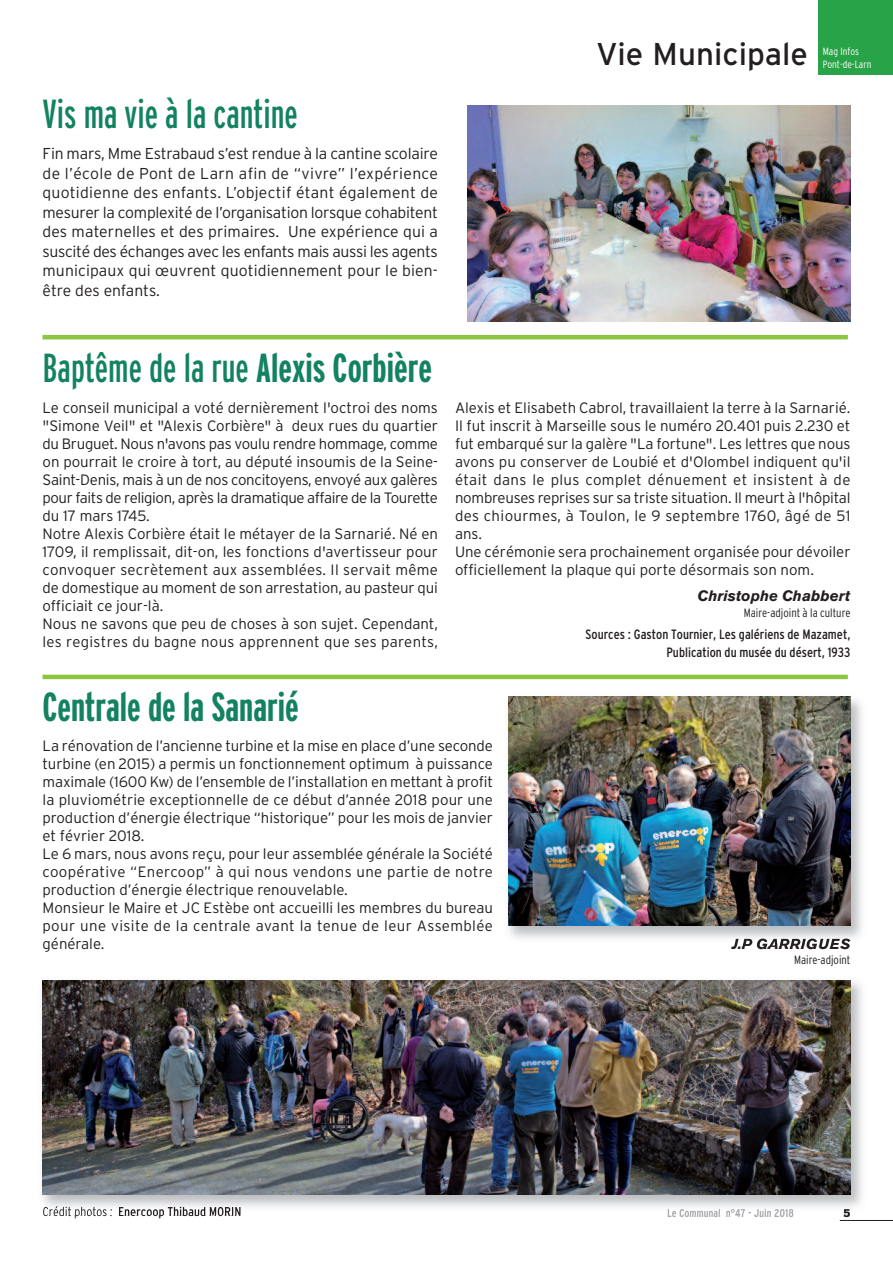
<style>
.page{position:relative;width:893px;height:1263px;background:#fff}
.page>*{position:absolute;margin:0;border:0;box-sizing:border-box;transform-origin:0 0}
.t1{font:40.5px "Interstate Regular Compressed";color:#138260}
.t2{font:40.5px "Interstate Bold Compressed";color:#138260}
.t3{font:31.5px "Interstate";color:#231f20}
.t4{font:300 15.75px/19.5px "Interstate";letter-spacing:.005em;color:#231f20;text-align:justify}
.t5{font:300 15px/18px "Interstate";color:#231f20}
.t6{font:italic 700 15px "Akzidenz Grotesk BE";color:#231f20}
.t7{font:italic 700 15px "Akzidenz Grotesk BE";letter-spacing:.02em;color:#231f20}
.t8{font:condensed 13.5px/18px "Interstate";color:#231f20;text-align:right}
.t9{font:300 condensed 12px "Interstate";color:#231f20}
.t10{font:700 condensed 10.5px "Interstate";color:#a8a9ad}
.t11{font:300 condensed 10.5px/13.5px "Interstate";color:#fff}
.t12{font:900 10.5px "Interstate";color:#231f20}
.s1{font-family:"Interstate Bold Compressed"}
.s2{font-weight:300}
</style>
<div class="page">
<div style="left:819px;top:0;width:74px;height:74px;background:#29a347"></div>
<hr style="left:840px;top:1220px;width:53px;height:1px;background:#231f20">
<hr style="left:43px;top:675px;width:805px;height:4px;background:#8bc63e">
<hr style="left:43px;top:335px;width:805px;height:4px;background:#8bc63e">
<img style="left:508px;top:696px;width:354px;height:245px">
<img style="left:733px;top:938px;width:117px;height:7px">
<img style="left:508px;top:697px;width:342px;height:228px">
<img style="left:42px;top:980px;width:820px;height:235px">
<img style="left:668px;top:1209px;width:67px;height:6px">
<svg style="left:843px;top:1209px;width:7px;height:6px"></svg>
<img style="left:43px;top:1206px;width:69px;height:9px">
<img style="left:119px;top:1206px;width:74px;height:9px">
<img style="left:43px;top:980px;width:807px;height:215px">
<img style="left:468px;top:105px;width:382px;height:217px">
<h1 class="t1" style="left:43px;top:100px;width:257px">Vis ma vie à la cantine</h1>
<p class="t4" style="left:43px;top:144px;width:397px">Fin mars, Mme Estrabaud s’est rendue à la cantine scolaire de l’école de Pont de Larn afin de “vivre” l’expérience quotidienne des enfants. L’objectif étant également de mesurer la complexité de l’organisation lorsque cohabitent des maternelles et des primaires. Une expérience qui a suscité des échanges avec les enfants mais aussi les agents municipaux qui œuvrent quotidiennement pour le bien&shy;être des enfants.</p>
<h1 class="t1" style="left:43px;top:354px;width:391px">Baptême de la rue <span class="s1">Alexis Corbière</span></h1>
<h2 class="t3" style="left:596px;top:35px;width:213px">Vie Municipale</h2>
<p class="t11" style="left:823px;top:45px;width:50px">Mag Infos<br>Pont-de-Larn</p>
<p class="t5" style="left:43px;top:398px;width:397px">Le conseil municipal a voté dernièrement l'octroi des noms "Simone Veil" et "Alexis Corbière" à deux rues du quartier du Bruguet. Nous n'avons pas voulu rendre hommage, comme on pourrait le croire à tort, au député insoumis de la Seine-Saint-Denis, mais à un de nos concitoyens, envoyé aux galères pour faits de religion, après la dramatique affaire de la Tourette du 17 mars 1745.<br>Notre Alexis Corbière était le métayer de la Sarnarié. Né en 1709, il remplissait, dit-on, les fonctions d'avertisseur pour convoquer secrètement aux assemblées. Il servait même de domestique au moment de son arrestation, au pasteur qui officiait ce jour-là.<br>Nous ne savons que peu de choses à son sujet. Cependant, les registres du bagne nous apprennent que ses parents,</p>
<p class="t5" style="left:455px;top:398px;width:397px">Alexis et Elisabeth Cabrol, travaillaient la terre à la Sarnarié.<br>Il fut inscrit à Marseille sous le numéro 20.401 puis 2.230 et fut embarqué sur la galère "La fortune". Les lettres que nous avons pu conserver de Loubié et d'Olombel indiquent qu'il était dans le plus complet dénuement et insistent à de nombreuses reprises sur sa triste situation. Il meurt à l'hôpital des chiourmes, à Toulon, le 9 septembre 1760, âgé de 51 ans.<br>Une cérémonie sera prochainement organisée pour dévoiler officiellement la plaque qui porte désormais son nom.</p>
<p class="t6" style="left:698px;top:590px;width:154px">Christophe Chabbert</p>
<p class="t9" style="left:744px;top:606px;width:108px">Maire-adjoint à la culture</p>
<p class="t8" style="left:586px;top:626px;width:266px">Sources : Gaston Tournier, Les galériens de Mazamet,<br>Publication du musée du désert, 1933</p>
<h1 class="t2" style="left:43px;top:692px;width:258px">Centrale de la Sanarié</h1>
<p class="t5" style="left:43px;top:737px;width:452px">La rénovation de l’ancienne turbine et la mise en place d’une seconde turbine (en 2015) a permis un fonctionnement optimum à puissance maximale (1600 Kw) de l’ensemble de l’installation en mettant à profit la pluviométrie exceptionnelle de ce début d’année 2018 pour une production d’énergie électrique “historique” pour les mois de janvier et février 2018.<br>Le 6 mars, nous avons reçu, pour leur assemblée générale la Société coopérative “Enercoop” à qui nous vendons une partie de notre production d’énergie électrique renouvelable.<br>Monsieur le Maire et JC Estèbe ont accueilli les membres du bureau pour une visite de la centrale avant la tenue de leur Assemblée générale.</p>
<p class="t8" style="left:43px;top:1204px;width:200px"><span class="s2">Crédit photos :</span> Enercoop Thibaud MORIN</p>
<p class="t7" style="left:732px;top:938px;width:120px">J.P GARRIGUES</p>
<p class="t9" style="left:794px;top:953px;width:58px">Maire-adjoint</p>
<p class="t10" style="left:667px;top:1209px;width:128px">Le Communal n°47 - Juin 2018</p>
<p class="t12" style="left:843px;top:1207px;width:9px">5</p>
</div>
